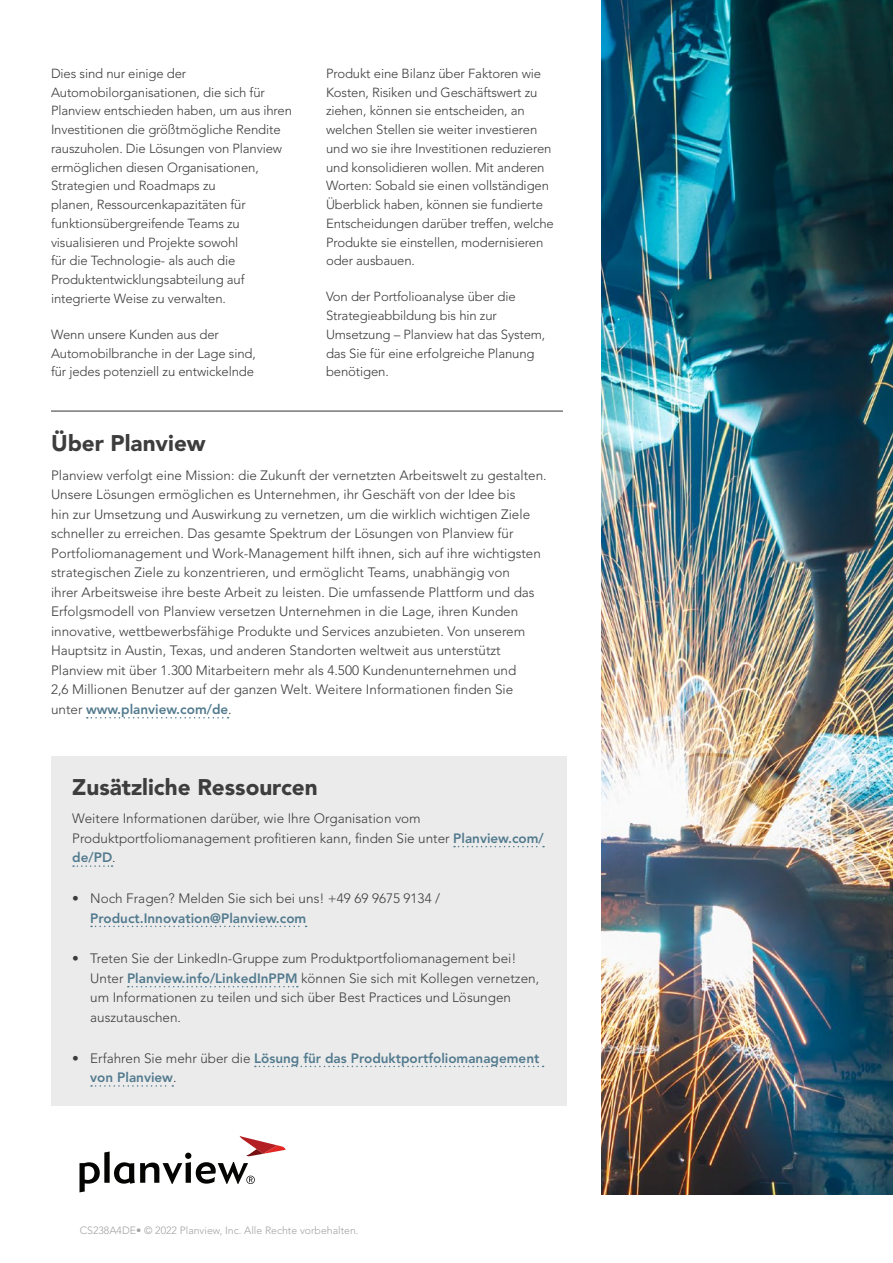
<style>
.page{position:relative;width:893px;height:1263px;background:#fff}
.page>*{position:absolute;margin:0;border:0;box-sizing:border-box;transform-origin:0 0}
.Section_Header{font:900 22.5px "Avenir LT Std";color:#3d3d3d}
.Basic_Content{font:300 13.5px/19.5px "Avenir LT Std";color:#3d3d3d}
.t1{font:800 13.5px/19.5px "Avenir LT Std";color:#527a8e}
.Basic_Content-2{font:300 13.2px/18.8px "Avenir LT Std";letter-spacing:-.01em;color:#3d3d3d}
.Copyright{font:300 10.5px "Avenir LT Std";color:#a3a3a3}
.s1{font-weight:800;color:#527a8e}
.s2{font-weight:300;color:#3d3d3d}
</style>
<div class="page">
<svg style="left:87px;top:717px;width:142px;height:1px"></svg>
<img style="left:601px;top:0;width:292px;height:1195px">
<hr style="left:51px;top:411px;width:512px;height:1px;background:#323332">
<svg style="left:80px;top:1136px;width:206px;height:56px"></svg>
<div style="left:51px;top:756px;width:516px;height:349px;background:#ebebeb"></div>
<svg style="left:454px;top:846px;width:90px;height:1px"></svg>
<svg style="left:73px;top:865px;width:40px;height:2px"></svg>
<svg style="left:91px;top:926px;width:216px;height:1px"></svg>
<svg style="left:128px;top:986px;width:170px;height:1px"></svg>
<svg style="left:255px;top:1066px;width:289px;height:1px"></svg>
<svg style="left:91px;top:1085px;width:82px;height:2px"></svg>
<p class="Basic_Content-2" style="left:51px;top:64px;width:242px">Dies sind nur einige der Automobilorganisationen, die sich für Planview entschieden haben, um aus ihren Investitionen die größtmögliche Rendite rauszuholen. Die Lösungen von Planview ermöglichen diesen Organisationen, Strategien und Roadmaps zu<br>planen, Ressourcenkapazitäten für funktionsübergreifende Teams zu visualisieren und Projekte sowohl<br>für die Technologie- als auch die Produktentwicklungsabteilung auf integrierte Weise zu verwalten.</p>
<p class="Basic_Content-2" style="left:51px;top:325px;width:206px">Wenn unsere Kunden aus der<br>Automobilbranche in der Lage sind, für jedes potenziell zu entwickelnde</p>
<p class="Basic_Content-2" style="left:326px;top:64px;width:229px">Produkt eine Bilanz über Faktoren wie Kosten, Risiken und Geschäftswert zu ziehen, können sie entscheiden, an welchen Stellen sie weiter investieren und wo sie ihre Investitionen reduzieren und konsolidieren wollen. Mit anderen Worten: Sobald sie einen vollständigen Überblick haben, können sie fundierte Entscheidungen darüber treffen, welche Produkte sie einstellen, modernisieren oder ausbauen.</p>
<p class="Basic_Content-2" style="left:326px;top:287px;width:221px">Von der Portfolioanalyse über die<br>Strategieabbildung bis hin zur<br>Umsetzung – Planview hat das System, das Sie für eine erfolgreiche Planung benötigen.</p>
<p class="Section_Header" style="left:51px;top:430px;width:156px">Über Planview</p>
<p class="Basic_Content" style="left:51px;top:465px;width:497px">Planview verfolgt eine Mission: die Zukunft der vernetzten Arbeitswelt zu gestalten.<br>Unsere Lösungen ermöglichen es Unternehmen, ihr Geschäft von der Idee bis<br>hin zur Umsetzung und Auswirkung zu vernetzen, um die wirklich wichtigen Ziele schneller zu erreichen. Das gesamte Spektrum der Lösungen von Planview für Portfoliomanagement und Work-Management hilft ihnen, sich auf ihre wichtigsten strategischen Ziele zu konzentrieren, und ermöglicht Teams, unabhängig von<br>ihrer Arbeitsweise ihre beste Arbeit zu leisten. Die umfassende Plattform und das Erfolgsmodell von Planview versetzen Unternehmen in die Lage, ihren Kunden innovative, wettbewerbsfähige Produkte und Services anzubieten. Von unserem Hauptsitz in Austin, Texas, und anderen Standorten weltweit aus unterstützt Planview mit über 1.300 Mitarbeitern mehr als 4.500 Kundenunternehmen und<br>2,6 Millionen Benutzer auf der ganzen Welt. Weitere Informationen finden Sie unter <span class="s1">www.planview.com/de</span>.</p>
<p class="Section_Header" style="left:72px;top:773px;width:247px">Zusätzliche Ressourcen</p>
<p class="Basic_Content" style="left:72px;top:809px;width:473px">Weitere Informationen darüber, wie Ihre Organisation vom<br>Produktportfoliomanagement profitieren kann, finden Sie unter <span class="s1">Planview.com/ de/PD</span>.</p>
<p class="Basic_Content" style="left:90px;top:889px;width:351px;text-indent:-18px">• Noch Fragen? Melden Sie sich bei uns! +49 69 9675 9134 /<br><span class="s1">Product.Innovation@Planview.com</span></p>
<p class="Basic_Content" style="left:90px;top:949px;width:450px;text-indent:-18px">• Treten Sie der LinkedIn-Gruppe zum Produktportfoliomanagement bei!<br>Unter <span class="s1">Planview.info/LinkedInPPM</span> können Sie sich mit Kollegen vernetzen, um Informationen zu teilen und sich über Best Practices und Lösungen auszutauschen.</p>
<p class="t1" style="left:90px;top:1048px;width:451px;text-indent:-18px"><span class="s2">• Erfahren Sie mehr über die</span> Lösung für das Produktportfoliomanagement von Planview<span class="s2">.</span></p>
<p class="Copyright" style="left:80px;top:1224px;width:280px">CS238A4DE• © 2022 Planview, Inc. Alle Rechte vorbehalten.</p>
</div>
